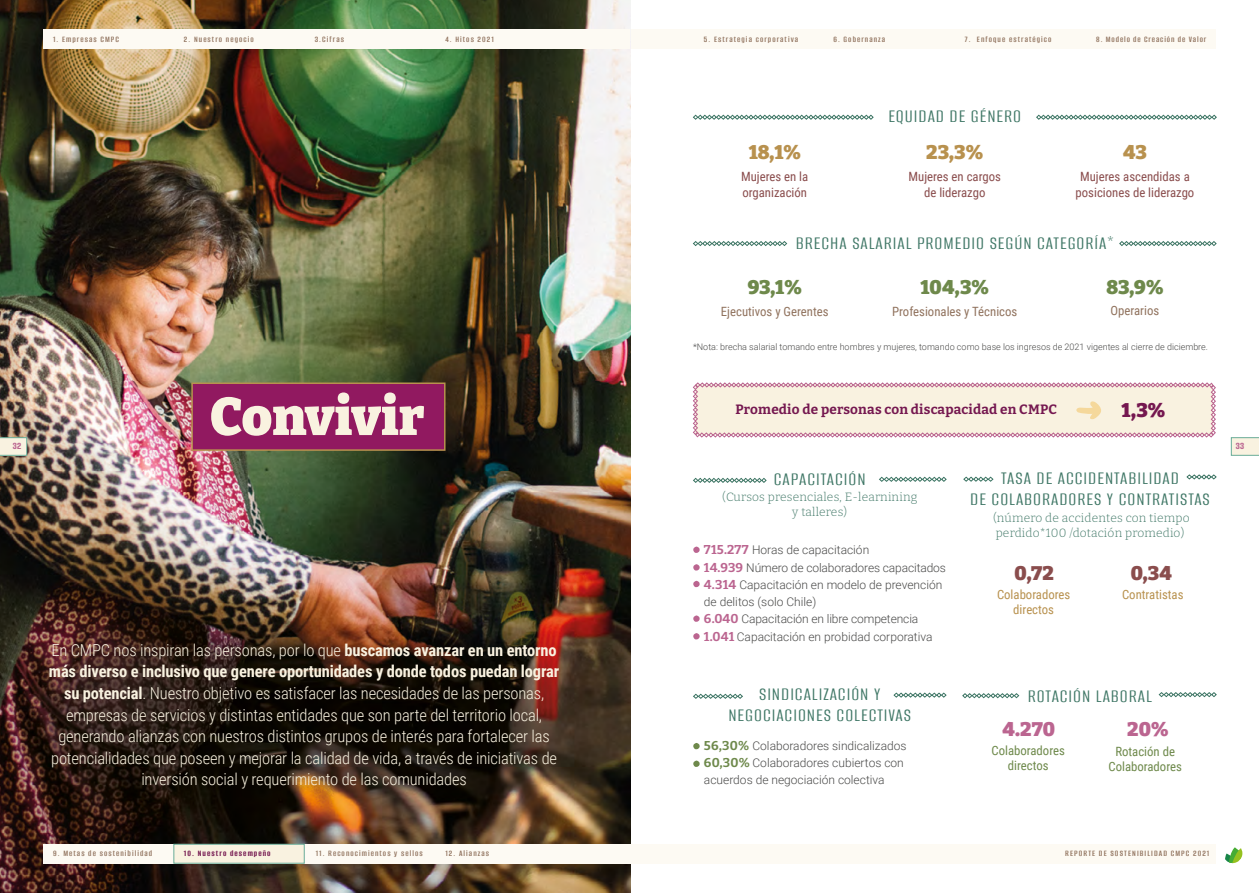
<style>
.page{position:relative;width:1259px;height:893px;background:#fff}
.page>*{position:absolute;margin:0;border:0;box-sizing:border-box;transform-origin:0 0}
.t1{font:900 52.5px "Bitter";color:#f9f2e0}
.t2{font:19.5px/21px "Alumni Sans";letter-spacing:.05em;color:#3e7665;text-align:center}
.t3{font:900 19.5px "Bitter";color:#6e894b}
.t4{font:900 19.5px "Bitter";color:#b8914e}
.t5{font:900 19.5px "Bitter";color:#8a4d4d}
.t6{font:900 19.5px "Bitter";color:#bb6590}
.t7{font:900 19.5px "Bitter";color:#751850}
.t8{font:300 16.5px/21.6px "Roboto Condensed";letter-spacing:-.01em;color:#f9f2e0;text-align:center}
.t9{font:700 13.5px "Bitter";letter-spacing:.015em;color:#751850}
.t10{font:12.75px/15.8px "Roboto Condensed";color:#8a4d4d;text-align:center}
.t11{font:12.75px "Roboto Condensed";color:#90725d}
.t12{font:12.75px/15.8px "Roboto Condensed";color:#6e894b;text-align:center}
.t13{font:12.75px/15.8px "Roboto Condensed";color:#b8914e;text-align:center}
.t14{font:300 12px/17.2px "Roboto";color:#4a4a49}
.t15{font:300 12px/15px "Bitter";letter-spacing:.015em;color:#3e7665}
.t16{font:700 10.5px "Alumni Sans";color:#bb6590}
.t17{font:600 9px "Alumni Sans";letter-spacing:.12em;color:#90725d}
.t18{font:300 9px "Roboto";color:#4a4a49}
.t19{font:600 9px "Alumni Sans";letter-spacing:.1em;color:#90725d}
.t20{font:700 9px "Alumni Sans";letter-spacing:.12em;color:#751850}
.s1{font-weight:700}
.s2{font-family:"Bitter";font-weight:700;font-size:12.75px;color:#bb6590}
.s3{font-family:"Bitter";font-weight:700;font-size:12.75px;color:#6e894b}
</style>
<div class="page">
<div style="left:629px;top:30px;width:587px;height:19px;background:#fdfaf3"></div>
<svg style="left:1230px;top:437px;width:29px;height:19px"></svg>
<img style="left:0;top:0;width:630px;height:893px">
<div style="left:191px;top:382px;width:254px;height:69px;background:#911960;border:2px solid #b8914e"></div>
<svg style="left:0;top:437px;width:27px;height:19px"></svg>
<div style="left:43px;top:844px;width:586px;height:19px;background:#fdfaf3"></div>
<svg style="left:173px;top:843px;width:132px;height:21px;background:#e1e2d1"></svg>
<div style="left:43px;top:30px;width:586px;height:19px;background:#fdfaf3"></div>
<div style="left:629px;top:844px;width:587px;height:19px;background:#fdfaf3"></div>
<svg style="left:1225px;top:847px;width:17px;height:16px"></svg>
<svg style="left:693px;top:115px;width:180px;height:5px"></svg>
<svg style="left:693px;top:241px;width:94px;height:5px"></svg>
<svg style="left:1119px;top:241px;width:97px;height:5px"></svg>
<svg style="left:1036px;top:115px;width:180px;height:5px"></svg>
<svg style="left:693px;top:382px;width:522px;height:55px;background:#f3e4d8"></svg>
<svg style="left:693px;top:546px;width:7px;height:7px"></svg>
<svg style="left:693px;top:564px;width:7px;height:7px"></svg>
<svg style="left:693px;top:743px;width:7px;height:7px"></svg>
<svg style="left:693px;top:760px;width:7px;height:7px"></svg>
<svg style="left:693px;top:580px;width:7px;height:8px"></svg>
<svg style="left:693px;top:615px;width:7px;height:7px"></svg>
<svg style="left:693px;top:633px;width:7px;height:7px"></svg>
<svg style="left:693px;top:478px;width:73px;height:5px"></svg>
<svg style="left:879px;top:477px;width:67px;height:5px"></svg>
<svg style="left:963px;top:477px;width:30px;height:5px"></svg>
<svg style="left:1186px;top:474px;width:30px;height:5px"></svg>
<svg style="left:893px;top:693px;width:53px;height:5px"></svg>
<svg style="left:693px;top:694px;width:50px;height:5px"></svg>
<svg style="left:962px;top:693px;width:57px;height:5px"></svg>
<svg style="left:1158px;top:692px;width:58px;height:5px"></svg>
<p class="t16" style="left:13px;top:441px;width:10px">32</p>
<p class="t17" style="left:53px;top:35px;width:67px">1. Empresas CMPC</p>
<p class="t17" style="left:184px;top:35px;width:71px">2. Nuestro negocio</p>
<p class="t17" style="left:315px;top:35px;width:31px">3.Cifras</p>
<p class="t17" style="left:445px;top:35px;width:50px">4. Hitos 2021</p>
<h1 class="t1" style="left:210px;top:383px;width:216px">Convivir</h1>
<p class="t8" style="left:49px;top:638px;width:512px">En CMPC nos inspiran las personas, por lo que <span class="s1">buscamos avanzar en un entorno más diverso e inclusivo que genere oportunidades y donde todos puedan lograr su potencial</span>. Nuestro objetivo es satisfacer las necesidades de las personas, empresas de servicios y distintas entidades que son parte del territorio local, generando alianzas con nuestros distintos grupos de interés para fortalecer las potencialidades que poseen y mejorar la calidad de vida, a través de iniciativas de inversión social y requerimiento de las comunidades</p>
<p class="t17" style="left:704px;top:35px;width:96px">5. Estrategia corporativa</p>
<p class="t17" style="left:833px;top:35px;width:53px">6. Gobernanza</p>
<p class="t17" style="left:964px;top:35px;width:88px">7. Enfoque estratégico</p>
<p class="t19" style="left:1096px;top:35px;width:111px">8. Modelo de Creación de Valor</p>
<p class="t4" style="left:748px;top:140px;width:54px">18,1%</p>
<p class="t10" style="left:741px;top:168px;width:69px;text-align:left">Mujeres en la organización</p>
<p class="t2" style="left:888px;top:107px;width:134px">EQUIDAD DE GÉNERO</p>
<p class="t4" style="left:926px;top:140px;width:58px">23,3%</p>
<p class="t10" style="left:908px;top:168px;width:94px">Mujeres en cargos de liderazgo</p>
<p class="t4" style="left:1123px;top:140px;width:25px">43</p>
<p class="t10" style="left:1075px;top:168px;width:120px">Mujeres ascendidas a posiciones de liderazgo</p>
<p class="t2" style="left:796px;top:233px;width:319px">BRECHA SALARIAL PROMEDIO SEGÚN CATEGORÍA<sup>*</sup></p>
<p class="t3" style="left:747px;top:275px;width:56px">93,1%</p>
<p class="t11" style="left:721px;top:302px;width:109px">Ejecutivos y Gerentes</p>
<p class="t3" style="left:920px;top:275px;width:70px">104,3%</p>
<p class="t11" style="left:892px;top:302px;width:127px">Profesionales y Técnicos</p>
<p class="t3" style="left:1106px;top:275px;width:58px">83,9%</p>
<p class="t11" style="left:1110px;top:301px;width:50px">Operarios</p>
<p class="t18" style="left:693px;top:341px;width:516px">*Nota: brecha salarial tomando entre hombres y mujeres, tomando como base los ingresos de 2021 vigentes al cierre de diciembre.</p>
<p class="t9" style="left:735px;top:401px;width:323px">Promedio de personas con discapacidad en CMPC</p>
<p class="t7" style="left:1121px;top:398px;width:45px">1,3%</p>
<p class="t2" style="left:774px;top:470px;width:93px">CAPACITACIÓN</p>
<p class="t15" style="left:722px;top:489px;width:197px;text-align:center">(Cursos presenciales, E-learnining y talleres)</p>
<p class="t14" style="left:704px;top:541px;width:243px"><span class="s2">715.277</span> Horas de capacitación<br><span class="s2">14.939</span> Número de colaboradores capacitados <span class="s2">4.314</span> Capacitación en modelo de prevención de delitos (solo Chile)<br><span class="s2">6.040</span> Capacitación en libre competencia <span class="s2">1.041</span> Capacitación en probidad corporativa</p>
<p class="t2" style="left:728px;top:685px;width:184px">SINDICALIZACIÓN Y<br>NEGOCIACIONES COLECTIVAS</p>
<p class="t14" style="left:704px;top:736px;width:204px"><span class="s3">56,30%</span> Colaboradores sindicalizados<br><span class="s3">60,30%</span> Colaboradores cubiertos con acuerdos de negociación colectiva</p>
<p class="t2" style="left:970px;top:468px;width:241px">TASA DE ACCIDENTABILIDAD<br>DE COLABORADORES Y CONTRATISTAS</p>
<p class="t15" style="left:993px;top:510px;width:198px">(número de accidentes con tiempo perdido*100 /dotación promedio)</p>
<p class="t5" style="left:1014px;top:561px;width:41px">0,72</p>
<p class="t13" style="left:997px;top:586px;width:75px">Colaboradores directos</p>
<p class="t5" style="left:1130px;top:561px;width:43px">0,34</p>
<p class="t13" style="left:1122px;top:586px;width:63px">Contratistas</p>
<p class="t2" style="left:1028px;top:687px;width:125px">ROTACIÓN LABORAL</p>
<p class="t6" style="left:1002px;top:717px;width:54px">4.270</p>
<p class="t12" style="left:991px;top:742px;width:75px">Colaboradores directos</p>
<p class="t6" style="left:1127px;top:717px;width:43px">20%</p>
<p class="t12" style="left:1108px;top:743px;width:75px">Rotación de<br>Colaboradores</p>
<p class="t17" style="left:53px;top:849px;width:101px">9. Metas de sostenibilidad</p>
<p class="t20" style="left:184px;top:849px;width:88px">10. Nuestro desempeño</p>
<p class="t17" style="left:316px;top:849px;width:108px">11. Reconocimientos y sellos</p>
<p class="t17" style="left:445px;top:849px;width:45px">12. Alianzas</p>
<p class="t17" style="left:1065px;top:849px;width:145px">REPORTE DE SOSTENIBILIDAD CMPC 2021</p>
<p class="t16" style="left:1235px;top:441px;width:10px">33</p>
</div>
